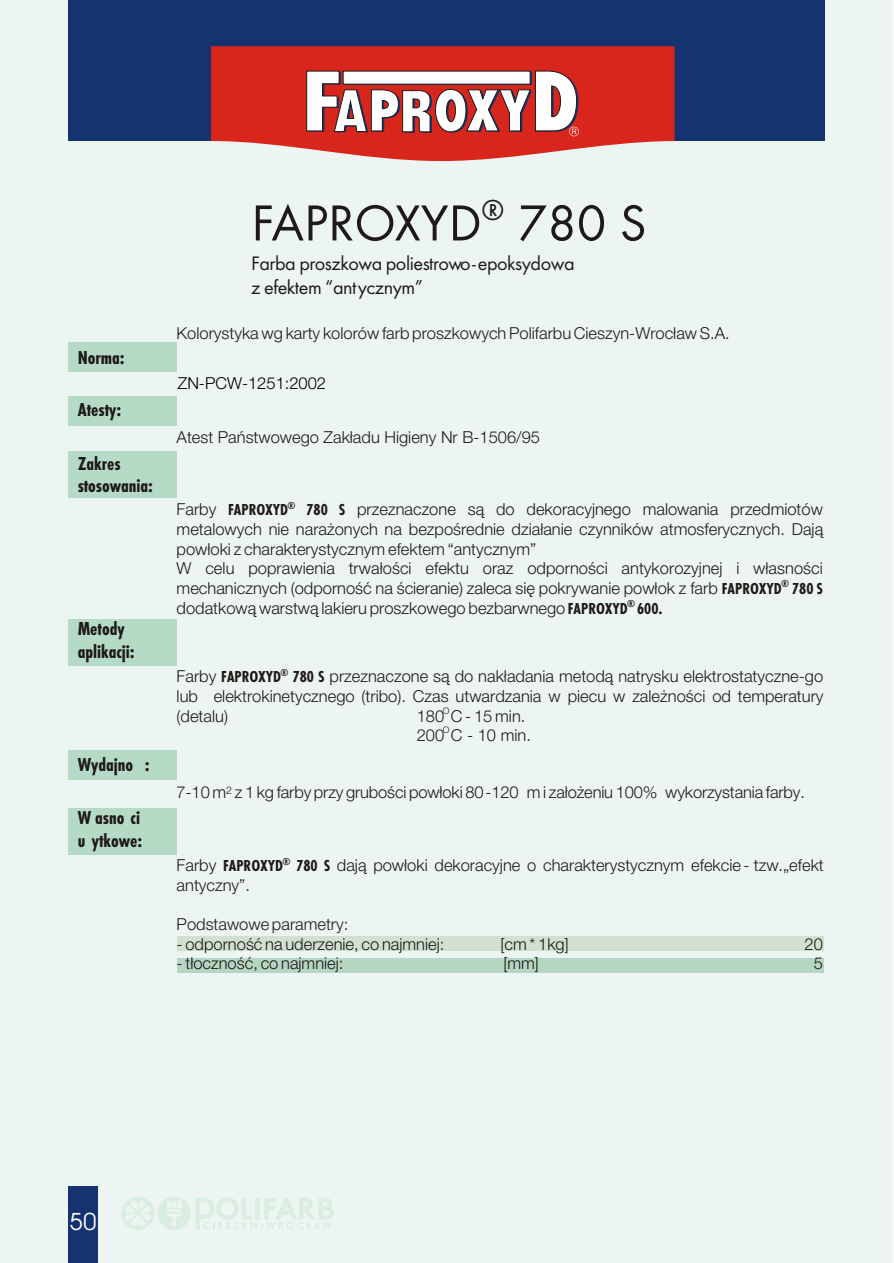
<style>
.page{position:relative;width:894px;height:1263px;background:#fff}
.page>*{position:absolute;margin:0;border:0;box-sizing:border-box;transform-origin:0 0}
.t1{font:52.5px "Futura TEE";color:#1f1a17}
.t2{font:30px "Futura TEE";color:#1f1a17}
.t3{font:700 24px "Avant Garde Bk BT";color:#fff}
.t4{font:20.25px/23.9px "Futura TEE";letter-spacing:-.025em;color:#1f1a17}
.t5{font:700 condensed 19.5px/22.6px "Futura TEE";color:#1f1a17}
.t6{font:300 16.5px/19.6px "Helvetica Neue Pl";color:#1f1a17}
.t7{font:300 16.5px "Helvetica Neue Pl";color:#000}
.t8{font:700 condensed 10.5px "Futura TEE";color:#1f1a17}
.t9{font:300 9px "Helvetica Neue Pl";color:#1f1a17}
.s1{font-family:"Futura TEE";font-weight:700;font-stretch:condensed}
</style>
<div class="page">
<div style="left:0;top:0;width:893px;height:1263px;background:#edf5f2"></div>
<div style="left:68px;top:342px;width:109px;height:30px;background:#b5dbc7"></div>
<div style="left:68px;top:396px;width:109px;height:30px;background:#b5dbc7"></div>
<div style="left:68px;top:451px;width:109px;height:47px;background:#b5dbc7"></div>
<div style="left:68px;top:619px;width:109px;height:47px;background:#b5dbc7"></div>
<div style="left:68px;top:750px;width:109px;height:30px;background:#b5dbc7"></div>
<div style="left:68px;top:808px;width:109px;height:47px;background:#b5dbc7"></div>
<div style="left:177px;top:936px;width:647px;height:15px;background:#d1e0d1"></div>
<div style="left:177px;top:958px;width:647px;height:15px;background:#b5d6c2"></div>
<div style="left:121px;top:1197px;width:34px;height:33px;background:#d9ede0;border-radius:50%"></div>
<div style="left:158px;top:1197px;width:33px;height:33px;background:#d9ede0;border-radius:50%"></div>
<svg style="left:124px;top:1201px;width:28px;height:25px"></svg>
<hr style="left:166px;top:1208px;width:16px;height:4px;background:#edf5f2">
<svg style="left:167px;top:1214px;width:15px;height:16px"></svg>
<div style="left:166px;top:1200px;width:16px;height:9px;background:#edf5f2;border:1px solid #d9ede0"></div>
<div style="left:171px;top:1200px;width:11px;height:9px;background:#edf5f2;border:1px solid #d9ede0"></div>
<div style="left:177px;top:1200px;width:5px;height:9px;background:#edf5f2;border:1px solid #d9ede0"></div>
<svg style="left:196px;top:1197px;width:138px;height:33px"></svg>
<div style="left:68px;top:1186px;width:30px;height:77px;background:#143370"></div>
<div style="left:68px;top:0;width:757px;height:141px;background:#143370"></div>
<svg style="left:211px;top:46px;width:463px;height:115px;background:#da4037"></svg>
<svg style="left:306px;top:71px;width:273px;height:65px;background:#d19b9a"></svg>
<p class="t5" style="left:78px;top:348px;width:49px">Norma:</p>
<p class="t5" style="left:78px;top:400px;width:45px">Atesty:</p>
<p class="t5" style="left:78px;top:454px;width:77px">Zakres stosowania:</p>
<p class="t5" style="left:78px;top:619px;width:59px">Metody aplikacji:</p>
<p class="t5" style="left:78px;top:754px;width:73px">Wydajnoœæ:</p>
<p class="t5" style="left:78px;top:808px;width:66px">W³asnoœci u¿ytkowe:</p>
<h2 class="t2" style="left:482px;top:198px;width:24px">®</h2>
<h1 class="t1" style="left:251px;top:201px;width:397px">FAPROXYD 780 S</h1>
<p class="t4" style="left:251px;top:253px;width:325px">Farba proszkowa poliestrowo- epoksydowa z efektem “antycznym”</p>
<p class="t6" style="left:177px;top:323px;width:555px">Kolorystyka wg karty kolorów farb proszkowych Polifarbu Cieszyn-Wroc³aw S.A.</p>
<p class="t7" style="left:178px;top:373px;width:150px">ZN-PCW-1251:2002</p>
<p class="t6" style="left:177px;top:427px;width:365px">Atest Pañstwowego Zak³adu Higieny Nr B-1506/95</p>
<p class="t8" style="left:288px;top:501px;width:10px">®</p>
<p class="t6" style="left:177px;top:499px;width:648px">Farby <span class="s1">FAPROXYD 780 S</span> przeznaczone s¹ do dekoracyjnego malowania przedmiotów metalowych nie nara¿onych na bezpoœrednie dzia³anie czynników atmosferycznych. Daj¹ pow³oki z charakterystycznym efektem “antycznym”<br>W celu poprawienia trwa³oœci efektu oraz odpornoœci antykorozyjnej i w³asnoœci mechanicznych (odpornoœæ na œcieranie) zaleca siê pokrywanie pow³ok z farb <span class="s1">FAPROXYD 780 S</span></p>
<p class="t8" style="left:781px;top:579px;width:10px">®</p>
<p class="t8" style="left:627px;top:600px;width:10px">®</p>
<p class="t6" style="left:177px;top:598px;width:488px">dodatkow¹ warstw¹ lakieru proszkowego bezbarwnego <span class="s1">FAPROXYD 600.</span></p>
<p class="t8" style="left:281px;top:668px;width:10px">®</p>
<p class="t6" style="left:177px;top:666px;width:648px;line-height:20.1px">Farby <span class="s1">FAPROXYD 780 S</span> przeznaczone s¹ do nak³adania metod¹ natrysku elektrostatyczne-go lub elektrokinetycznego (tribo). Czas utwardzania w piecu w zale¿noœci od temperatury</p>
<p class="t9" style="left:443px;top:705px;width:8px">O</p>
<p class="t6" style="left:177px;top:705px;width:53px">(detalu)</p>
<p class="t6" style="left:417px;top:705px;width:110px">180 C - 15 min.</p>
<p class="t9" style="left:443px;top:725px;width:8px">O</p>
<p class="t6" style="left:417px;top:725px;width:116px">200 C - 10 min.</p>
<p class="t6" style="left:177px;top:782px;width:630px">7-10 m<sup>2</sup> z 1 kg farby przy gruboœci pow³oki 80-120 m i za³o¿eniu 100% wykorzystania farby.</p>
<p class="t8" style="left:282px;top:857px;width:10px">®</p>
<p class="t6" style="left:177px;top:855px;width:649px;line-height:20.1px">Farby <span class="s1">FAPROXYD 780 S</span> daj¹ pow³oki dekoracyjne o charakterystycznym efekcie - tzw.„efekt antyczny”.</p>
<p class="t6" style="left:177px;top:914px;width:173px">Podstawowe parametry:</p>
<p class="t6" style="left:177px;top:934px;width:269px">- odpornoœæ na uderzenie, co najmniej:</p>
<p class="t6" style="left:501px;top:934px;width:70px">[cm * 1kg]</p>
<p class="t6" style="left:805px;top:934px;width:20px">20</p>
<p class="t6" style="left:177px;top:953px;width:168px">- t³ocznoœæ, co najmniej:</p>
<p class="t6" style="left:503px;top:953px;width:37px">[mm]</p>
<p class="t6" style="left:814px;top:953px;width:11px">5</p>
<h3 class="t3" style="left:70px;top:1212px;width:29px">50</h3>
</div>
